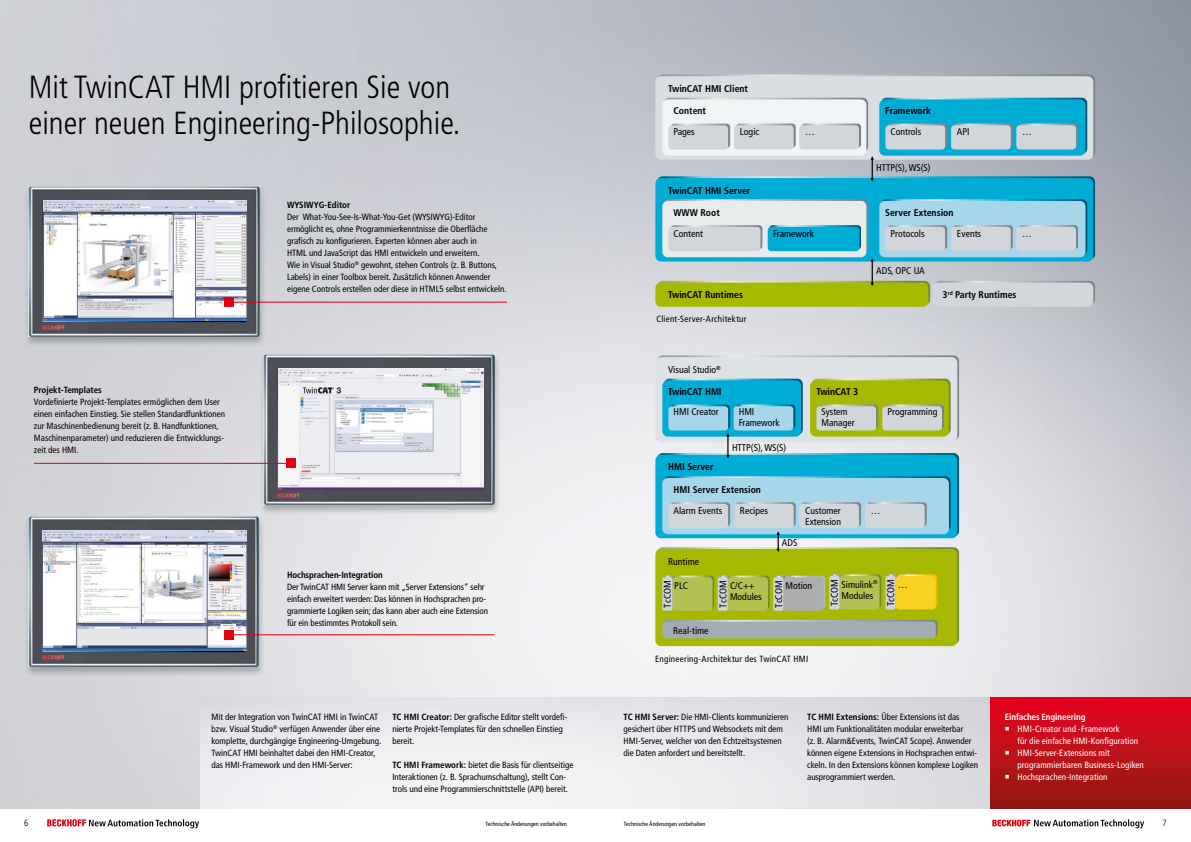
<style>
.page{position:relative;width:1191px;height:842px;background:#fff}
.page>*{position:absolute;margin:0;border:0;box-sizing:border-box;transform-origin:0 0}
.t1{font:300 condensed 32px/36px "Frutiger LT Pro";color:#000}
.t2{font:condensed 9.8px/11px "Frutiger LT Pro";color:#000}
.t3{font:700 condensed 9.8px "Frutiger LT Pro";color:#000}
.t4{font:condensed 9px/12px "Frutiger LT Pro";color:#000}
.t5{font:condensed 9px/12px "Frutiger LT Pro";letter-spacing:.01em;color:#fff}
.t6{font:condensed 9px "Frutiger LT Pro";letter-spacing:.03em;color:#000}
.t7{font:700 condensed 9px "Frutiger LT Pro";letter-spacing:-.01em;color:#000}
.t8{font:700 condensed 9px "Frutiger LT Pro";letter-spacing:-.01em;color:#fff}
.t9{font:300 condensed 9px "Frutiger LT Pro";color:#000}
.t10{font:condensed 6px "Frutiger LT Pro";color:#000}
.s1{font-weight:700}
</style>
<div class="page">
<svg style="left:992px;top:819px;width:152px;height:9px"></svg>
<svg style="left:47px;top:819px;width:152px;height:9px"></svg>
<img style="left:0;top:0;width:1191px;height:808px">
<img style="left:200px;top:697px;width:790px;height:111px">
<div style="left:990px;top:697px;width:201px;height:111px;background:linear-gradient(to bottom,#e80321,#901b12)"></div>
<div style="left:24px;top:186px;width:242px;height:161px;background:#000;opacity:.24"></div>
<img style="left:29px;top:186px;width:230px;height:150px">
<img style="left:43px;top:200px;width:204px;height:121px">
<div style="left:259px;top:354px;width:242px;height:161px;background:#000;opacity:.24"></div>
<img style="left:264px;top:354px;width:230px;height:150px">
<img style="left:278px;top:368px;width:205px;height:121px">
<div style="left:24px;top:516px;width:241px;height:161px;background:#000;opacity:.24"></div>
<img style="left:28px;top:516px;width:231px;height:150px">
<img style="left:43px;top:530px;width:203px;height:121px">
<hr style="left:229px;top:634px;width:265px;height:1px;background:#e3000f">
<div style="left:224px;top:630px;width:9px;height:9px;background:#e3000f"></div>
<hr style="left:229px;top:302px;width:278px;height:1px;background:#e3000f">
<div style="left:224px;top:297px;width:9px;height:10px;background:#e3000f"></div>
<hr style="left:34px;top:463px;width:257px;height:1px;background:#e3000f">
<div style="left:286px;top:459px;width:9px;height:9px;background:#e3000f"></div>
<div style="left:655px;top:549px;width:302px;height:97px;background:#a6b800;border-radius:6px"></div>
<svg style="left:657px;top:355px;width:302px;height:289px"></svg>
<div style="left:895px;top:576px;width:40px;height:33px;background:#f9d121;border-radius:3px"></div>
<div style="left:885px;top:576px;width:10px;height:33px;background:#d1d6da;border-radius:2px"></div>
<div style="left:655px;top:283px;width:273px;height:24px;background:#a6b800;border-radius:6px"></div>
<hr style="left:871px;top:159px;width:2px;height:21px;background:#000">
<hr style="left:871px;top:260px;width:2px;height:23px;background:#000">
<svg style="left:657px;top:281px;width:438px;height:24px"></svg>
<svg style="left:657px;top:74px;width:438px;height:86px"></svg>
<div style="left:1016px;top:125px;width:60px;height:24px;background:#d1d6da;border-radius:3px"></div>
<svg style="left:657px;top:176px;width:438px;height:86px;background:#7bc7db"></svg>
<div style="left:767px;top:227px;width:92px;height:24px;background:#00acd4;border-radius:3px"></div>
<div style="left:933px;top:283px;width:160px;height:24px;background:#d1d6da;border-radius:6px"></div>
<svg style="left:1005px;top:727px;width:4px;height:3px"></svg>
<svg style="left:1005px;top:751px;width:4px;height:3px"></svg>
<svg style="left:1005px;top:775px;width:4px;height:3px"></svg>
<h1 class="t1" style="left:29px;top:69px;width:433px">Mit TwinCAT HMI profitieren Sie von einer neuen Engineering-Philosophie.</h1>
<p class="t7" style="left:34px;top:385px;width:69px">Projekt-Templates</p>
<p class="t4" style="left:34px;top:396px;width:193px">Vordefinierte Projekt-Templates ermöglichen dem User einen einfachen Einstieg. Sie stellen Standardfunktionen zur Maschinenbedienung bereit (z. B. Handfunktionen, Maschinenparameter) und reduzieren die Entwicklungs&shy;zeit des HMI.</p>
<p class="t7" style="left:287px;top:199px;width:65px">WYSIWYG-Editor</p>
<p class="t4" style="left:287px;top:211px;width:221px">Der What-You-See-Is-What-You-Get (WYSIWYG)-Editor ermöglicht es, ohne Programmierkenntnisse die Oberfläche grafisch zu konfigurieren. Experten können aber auch in<br>HTML und JavaScript das HMI entwickeln und erweitern.<br>Wie in Visual Studio<sup>®</sup> gewohnt, stehen Controls (z. B. Buttons, Labels) in einer Toolbox bereit. Zusätzlich können Anwender eigene Controls erstellen oder diese in HTML5 selbst entwickeln.</p>
<p class="t7" style="left:287px;top:569px;width:97px">Hochsprachen-Integration</p>
<p class="t4" style="left:287px;top:581px;width:202px">Der TwinCAT HMI Server kann mit „Server Extensions“ sehr einfach erweitert werden: Das können in Hochsprachen pro&shy;grammierte Logiken sein; das kann aber auch eine Extension für ein bestimmtes Protokoll sein.</p>
<p class="t4" style="left:211px;top:711px;width:171px">Mit der Integration von TwinCAT HMI in TwinCAT bzw. Visual Studio<sup>®</sup> verfügen Anwender über eine komplette, durchgängige Engineering-Umgebung.<br>TwinCAT HMI beinhaltet dabei den HMI-Creator, das HMI-Framework und den HMI-Server:</p>
<p class="t4" style="left:392px;top:711px;width:176px"><span class="s1">TC HMI Creator:</span> Der grafische Editor stellt vordefi&shy;nierte Projekt-Templates für den schnellen Einstieg bereit.</p>
<p class="t4" style="left:392px;top:759px;width:182px"><span class="s1">TC HMI Framework:</span> bietet die Basis für clientseitige<br>Interaktionen (z. B. Sprachumschaltung), stellt Con&shy;trols und eine Programmierschnittstelle (API) bereit.</p>
<p class="t3" style="left:668px;top:83px;width:81px">TwinCAT HMI Client</p>
<p class="t3" style="left:673px;top:105px;width:34px">Content</p>
<p class="t2" style="left:673px;top:127px;width:23px">Pages</p>
<p class="t2" style="left:740px;top:126px;width:21px">Logic</p>
<p class="t2" style="left:805px;top:126px;width:11px">…</p>
<p class="t3" style="left:668px;top:185px;width:84px">TwinCAT HMI Server</p>
<p class="t3" style="left:885px;top:105px;width:47px">Framework</p>
<p class="t2" style="left:890px;top:127px;width:32px">Controls</p>
<p class="t2" style="left:957px;top:126px;width:14px">API</p>
<p class="t2" style="left:1022px;top:126px;width:11px">…</p>
<p class="t2" style="left:876px;top:162px;width:56px">HTTP(S), WS(S)</p>
<p class="t3" style="left:673px;top:206px;width:48px">WWW Root</p>
<p class="t2" style="left:673px;top:228px;width:31px">Content</p>
<p class="t3" style="left:668px;top:289px;width:76px">TwinCAT Runtimes</p>
<p class="t6" style="left:656px;top:314px;width:92px">Client-Server-Architektur</p>
<p class="t3" style="left:885px;top:206px;width:70px">Server Extension</p>
<p class="t2" style="left:773px;top:228px;width:43px">Framework</p>
<p class="t2" style="left:890px;top:228px;width:36px">Protocols</p>
<p class="t2" style="left:957px;top:228px;width:26px">Events</p>
<p class="t2" style="left:1022px;top:228px;width:11px">…</p>
<p class="t2" style="left:876px;top:265px;width:50px">ADS, OPC UA</p>
<p class="t3" style="left:942px;top:289px;width:75px">3<sup>rd</sup> Party Runtimes</p>
<p class="t2" style="left:668px;top:364px;width:54px">Visual Studio<sup>®</sup></p>
<p class="t3" style="left:668px;top:386px;width:55px">TwinCAT HMI</p>
<p class="t3" style="left:816px;top:386px;width:43px">TwinCAT 3</p>
<p class="t2" style="left:673px;top:407px;width:47px">HMI Creator</p>
<p class="t2" style="left:738px;top:407px;width:43px">HMI<br>Framework</p>
<p class="t2" style="left:821px;top:407px;width:35px">System<br>Manager</p>
<p class="t2" style="left:887px;top:407px;width:52px">Programming</p>
<p class="t3" style="left:668px;top:461px;width:47px">HMI Server</p>
<p class="t3" style="left:673px;top:483px;width:89px">HMI Server Extension</p>
<p class="t2" style="left:673px;top:505px;width:50px">Alarm Events</p>
<p class="t2" style="left:740px;top:505px;width:29px">Recipes</p>
<p class="t2" style="left:805px;top:505px;width:37px">Customer<br>Extension</p>
<p class="t2" style="left:668px;top:556px;width:32px">Runtime</p>
<p class="t2" style="left:732px;top:442px;width:56px">HTTP(S), WS(S)</p>
<p class="t2" style="left:871px;top:505px;width:11px">…</p>
<p class="t2" style="left:782px;top:537px;width:17px">ADS</p>
<p class="t2" style="left:773px;top:608px;width:28px;rotate:-90deg">TcCOM</p>
<p class="t2" style="left:785px;top:580px;width:28px">Motion</p>
<p class="t2" style="left:662px;top:607px;width:28px;rotate:-90deg">TcCOM</p>
<p class="t2" style="left:674px;top:580px;width:15px">PLC</p>
<p class="t2" style="left:717px;top:607px;width:28px;rotate:-90deg">TcCOM</p>
<p class="t2" style="left:730px;top:580px;width:33px">C/C++<br>Modules</p>
<p class="t2" style="left:829px;top:606px;width:28px;rotate:-90deg">TcCOM</p>
<p class="t2" style="left:841px;top:579px;width:38px">Simulink<sup>®<br></sup>Modules</p>
<p class="t2" style="left:885px;top:606px;width:28px;rotate:-90deg">TcCOM</p>
<p class="t2" style="left:897px;top:579px;width:11px">…</p>
<p class="t2" style="left:673px;top:625px;width:37px">Real-time</p>
<p class="t6" style="left:655px;top:653px;width:155px">Engineering-Architektur des TwinCAT HMI</p>
<p class="t4" style="left:623px;top:711px;width:166px"><span class="s1">TC HMI Server:</span> Die HMI-Clients kommunizieren gesichert über HTTPS und Websockets mit dem HMI-Server, welcher von den Echtzeitsystemen die Daten anfordert und bereitstellt.</p>
<p class="t4" style="left:807px;top:711px;width:173px"><span class="s1">TC HMI Extensions:</span> Über Extensions ist das<br>HMI um Funktionalitäten modular erweiterbar<br>(z. B. Alarm&amp;Events, TwinCAT Scope). Anwender können eigene Extensions in Hochsprachen entwi&shy;ckeln. In den Extensions können komplexe Logiken ausprogrammiert werden.</p>
<p class="t8" style="left:1005px;top:711px;width:82px">Einfaches Engineering</p>
<p class="t5" style="left:1017px;top:723px;width:128px">HMI-Creator und -Framework<br>für die einfache HMI-Konfiguration<br>HMI-Server-Extensions mit programmierbaren Business-Logiken<br>Hochsprachen-Integration</p>
<p class="t9" style="left:24px;top:818px;width:6px">6</p>
<p class="t10" style="left:485px;top:821px;width:83px">Technische Änderungen vorbehalten</p>
<p class="t10" style="left:624px;top:821px;width:83px">Technische Änderungen vorbehalten</p>
<p class="t9" style="left:1162px;top:818px;width:6px">7</p>
</div>
